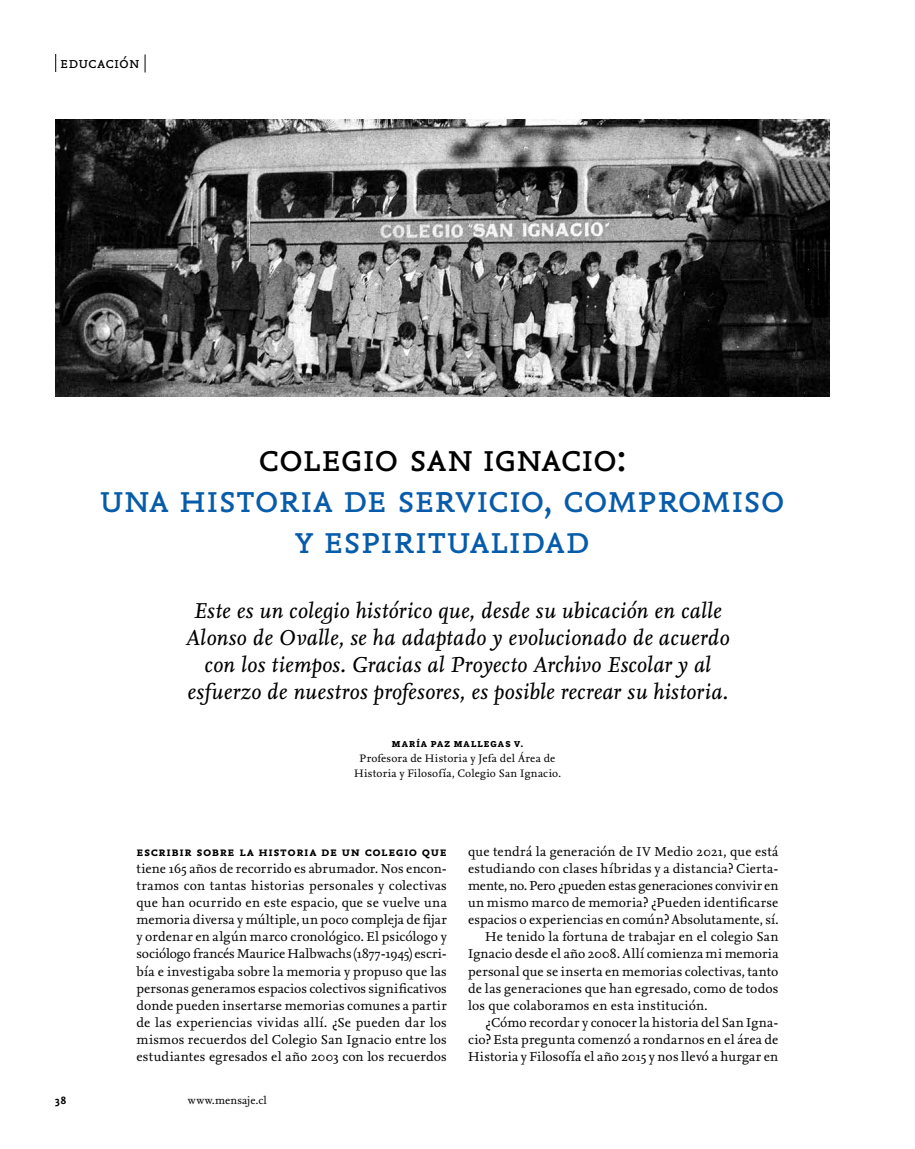
<style>
.page{position:relative;width:915px;height:1149px;background:#fff}
.page>*{position:absolute;margin:0;border:0;box-sizing:border-box;transform-origin:0 0}
.t1{font:41.25px/41.2px "Nexus Mix Pro";letter-spacing:-.005em;color:#065baa;text-align:center}
.t2{font:41.25px "Nexus Mix Pro";letter-spacing:-.015em;color:#000}
.t3{font:italic 22.5px/27px "Nexus Serif Pro";letter-spacing:.01em;color:#000;text-align:center}
.t4{font:16.5px "Nexus Mix Pro";letter-spacing:.015em;color:#000}
.t5{font:13.5px/17.1px "Nexus Serif Pro";letter-spacing:.01em;color:#000;text-align:justify}
.t6{font:13.5px "Nexus Serif Pro";letter-spacing:-.015em;color:#000}
.t7{font:700 13.5px "Nexus Mix Pro";letter-spacing:.04em;color:#000}
.t8{font:11.25px/15px "Nexus Serif Pro";letter-spacing:.02em;color:#000;text-align:center}
.t9{font:700 11.25px "Nexus Mix Pro";color:#000}
.t10{font:900 9px "Questa Slab";letter-spacing:.125em;color:#000}
</style>
<div class="page">
<img style="left:55px;top:120px;width:774px;height:276px">
<svg style="left:55px;top:54px;width:1px;height:18px"></svg>
<svg style="left:145px;top:54px;width:1px;height:18px"></svg>
<p class="t4" style="left:60px;top:51px;width:81px">educación</p>
<h1 class="t2" style="left:258px;top:426px;width:370px">colegio san ignacio:</h1>
<h1 class="t1" style="left:100px;top:475px;width:686px">una historia de servicio, compromiso y espiritualidad</h1>
<p class="t3" style="left:186px;top:597px;width:545px">Este es un colegio histórico que, desde su ubicación en calle Alonso de Ovalle, se ha adaptado y evolucionado de acuerdo con los tiempos. Gracias al Proyecto Archivo Escolar y al esfuerzo de nuestros profesores, es posible recrear su historia.</p>
<p class="t10" style="left:392px;top:737px;width:133px">MARÍA PAZ MALLEGAS V.</p>
<p class="t8" style="left:354px;top:750px;width:208px">Profesora de Historia y Jefa del Área de<br>Historia y Filosofía, Colegio San Ignacio.</p>
<p class="t7" style="left:136px;top:840px;width:312px">escribir sobre la historia de un colegio que</p>
<p class="t5" style="left:136px;top:858px;width:312px">tiene 165 años de recorrido es abrumador. Nos encon&shy;tramos con tantas historias personales y colectivas que han ocurrido en este espacio, que se vuelve una memoria diversa y múltiple, un poco compleja de fijar y ordenar en algún marco cronológico. El psicólogo y sociólogo francés Maurice Halbwachs (1877-1945) escri&shy;bía e investigaba sobre la memoria y propuso que las personas generamos espacios colectivos significativos donde pueden insertarse memorias comunes a partir de las experiencias vividas allí. ¿Se pueden dar los mismos recuerdos del Colegio San Ignacio entre los estudiantes egresados el año 2003 con los recuerdos</p>
<p class="t9" style="left:55px;top:1091px;width:12px">38</p>
<p class="t8" style="left:188px;top:1091px;width:80px">www.mensaje.cl</p>
<p class="t5" style="left:468px;top:841px;width:311px">que tendrá la generación de IV Medio 2021, que está</p>
<p class="t5" style="left:468px;top:859px;width:312px">estudiando con clases híbridas y a distancia? Cierta-</p>
<p class="t6" style="left:468px;top:875px;width:312px">mente, no. Pero ¿pueden estas generaciones convivir en</p>
<p class="t5" style="left:468px;top:893px;width:312px">un mismo marco de memoria? ¿Pueden identificarse</p>
<p class="t5" style="left:468px;top:910px;width:312px">espacios o experiencias en común? Absolutamente, sí.</p>
<p class="t5" style="left:485px;top:927px;width:294px">He tenido la fortuna de trabajar en el colegio San</p>
<p class="t5" style="left:468px;top:944px;width:312px">Ignacio desde el año 2008. Allí comienza mi memoria</p>
<p class="t5" style="left:468px;top:961px;width:312px">personal que se inserta en memorias colectivas, tanto</p>
<p class="t5" style="left:468px;top:978px;width:312px">de las generaciones que han egresado, como de todos</p>
<p class="t5" style="left:468px;top:995px;width:241px">los que colaboramos en esta institución.</p>
<p class="t5" style="left:485px;top:1012px;width:294px">¿Cómo recordar y conocer la historia del San Igna-</p>
<p class="t5" style="left:468px;top:1030px;width:312px">cio? Esta pregunta comenzó a rondarnos en el área de</p>
<p class="t5" style="left:468px;top:1047px;width:311px">Historia y Filosofía el año 2015 y nos llevó a hurgar en</p>
</div>
